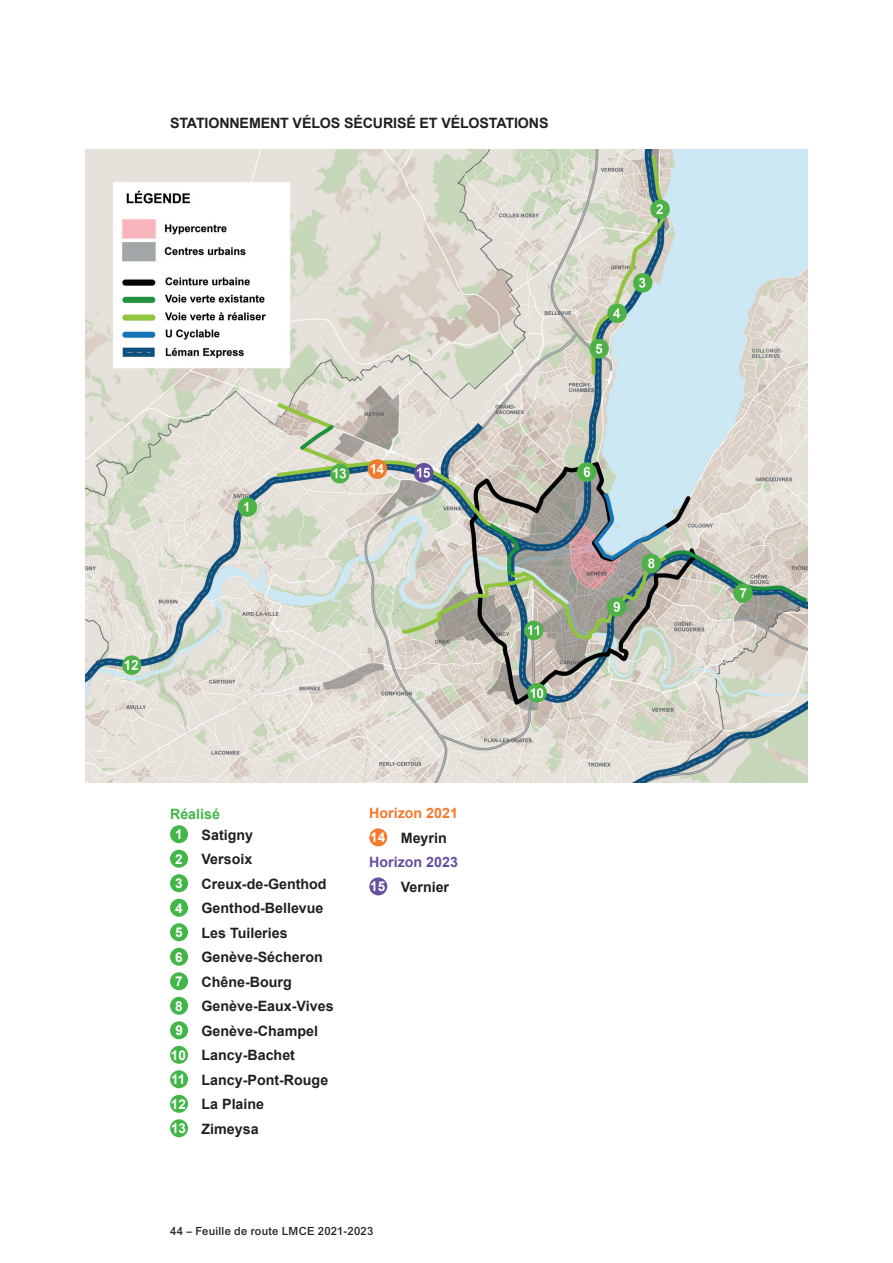
<style>
.page{position:relative;width:893px;height:1263px;background:#fff}
.page>*{position:absolute;margin:0;border:0;box-sizing:border-box;transform-origin:0 0}
.t1{font:700 14.25px/24.5px "Arial";color:#231f20}
.t2{font:700 14.25px "Arial";color:#42b649}
.t3{font:700 13.5px "Arial";color:#fff}
.t4{font:500 11.25px "Arial MT Pro";letter-spacing:.025em;color:#231f20}
.s1{font-size:13.5px;color:#fff}
.s2{color:#f4792c}
.s3{color:#664ea0}
</style>
<div class="page">
<img style="left:85px;top:150px;width:723px;height:632px">
<div style="left:170px;top:825px;width:18px;height:18px;background:#42b649;border-radius:50%"></div>
<div style="left:170px;top:850px;width:18px;height:18px;background:#42b649;border-radius:50%"></div>
<div style="left:170px;top:874px;width:18px;height:18px;background:#42b649;border-radius:50%"></div>
<div style="left:170px;top:899px;width:18px;height:18px;background:#42b649;border-radius:50%"></div>
<div style="left:170px;top:923px;width:18px;height:18px;background:#42b649;border-radius:50%"></div>
<div style="left:170px;top:948px;width:18px;height:18px;background:#42b649;border-radius:50%"></div>
<div style="left:170px;top:972px;width:18px;height:18px;background:#42b649;border-radius:50%"></div>
<div style="left:170px;top:997px;width:18px;height:18px;background:#42b649;border-radius:50%"></div>
<div style="left:170px;top:1021px;width:18px;height:18px;background:#42b649;border-radius:50%"></div>
<div style="left:170px;top:1046px;width:18px;height:18px;background:#42b649;border-radius:50%"></div>
<div style="left:170px;top:1070px;width:18px;height:18px;background:#42b649;border-radius:50%"></div>
<div style="left:170px;top:1095px;width:18px;height:18px;background:#42b649;border-radius:50%"></div>
<div style="left:170px;top:1119px;width:18px;height:18px;background:#42b649;border-radius:50%"></div>
<div style="left:369px;top:828px;width:18px;height:18px;background:#f4792c;border-radius:50%"></div>
<div style="left:369px;top:877px;width:18px;height:18px;background:#664ea0;border-radius:50%"></div>
<p class="t1" style="left:170px;top:111px;width:380px">STATIONNEMENT VÉLOS SÉCURISÉ ET VÉLOSTATIONS</p>
<p class="t2" style="left:170px;top:806px;width:51px">Réalisé</p>
<p class="t3" style="left:175px;top:827px;width:9px">1</p>
<p class="t1" style="left:202px;top:823px;width:53px">Satigny</p>
<p class="t3" style="left:175px;top:851px;width:9px">2</p>
<p class="t1" style="left:202px;top:847px;width:52px">Versoix</p>
<p class="t3" style="left:175px;top:876px;width:9px">3</p>
<p class="t1" style="left:202px;top:872px;width:127px">Creux-de-Genthod</p>
<p class="t3" style="left:175px;top:900px;width:9px">4</p>
<p class="t1" style="left:202px;top:896px;width:123px">Genthod-Bellevue</p>
<p class="t3" style="left:175px;top:925px;width:9px">5</p>
<p class="t1" style="left:202px;top:921px;width:88px">Les Tuileries</p>
<p class="t3" style="left:175px;top:949px;width:9px">6</p>
<p class="t1" style="left:202px;top:945px;width:123px">Genève-Sécheron</p>
<p class="t3" style="left:175px;top:974px;width:9px">7</p>
<p class="t1" style="left:202px;top:970px;width:92px">Chêne-Bourg</p>
<p class="t3" style="left:175px;top:999px;width:9px">8</p>
<p class="t1" style="left:202px;top:994px;width:134px">Genève-Eaux-Vives</p>
<p class="t3" style="left:175px;top:1023px;width:9px">9</p>
<p class="t1" style="left:171px;top:1019px;width:159px;text-indent:31px">Genève-Champel<br><span class="s1">10</span> Lancy-Bachet<br><span class="s1">11</span> Lancy-Pont-Rouge<br><span class="s1">12</span> La Plaine<br><span class="s1">13</span> Zimeysa</p>
<p class="t1" style="left:369px;top:801px;width:90px"><span class="s2">Horizon 2021<br></span><span class="s1">14</span> Meyrin<br><span class="s3">Horizon 2023<br></span><span class="s1">15</span> Vernier</p>
<p class="t4" style="left:170px;top:1227px;width:205px">44 – Feuille de route LMCE 2021-2023</p>
</div>
